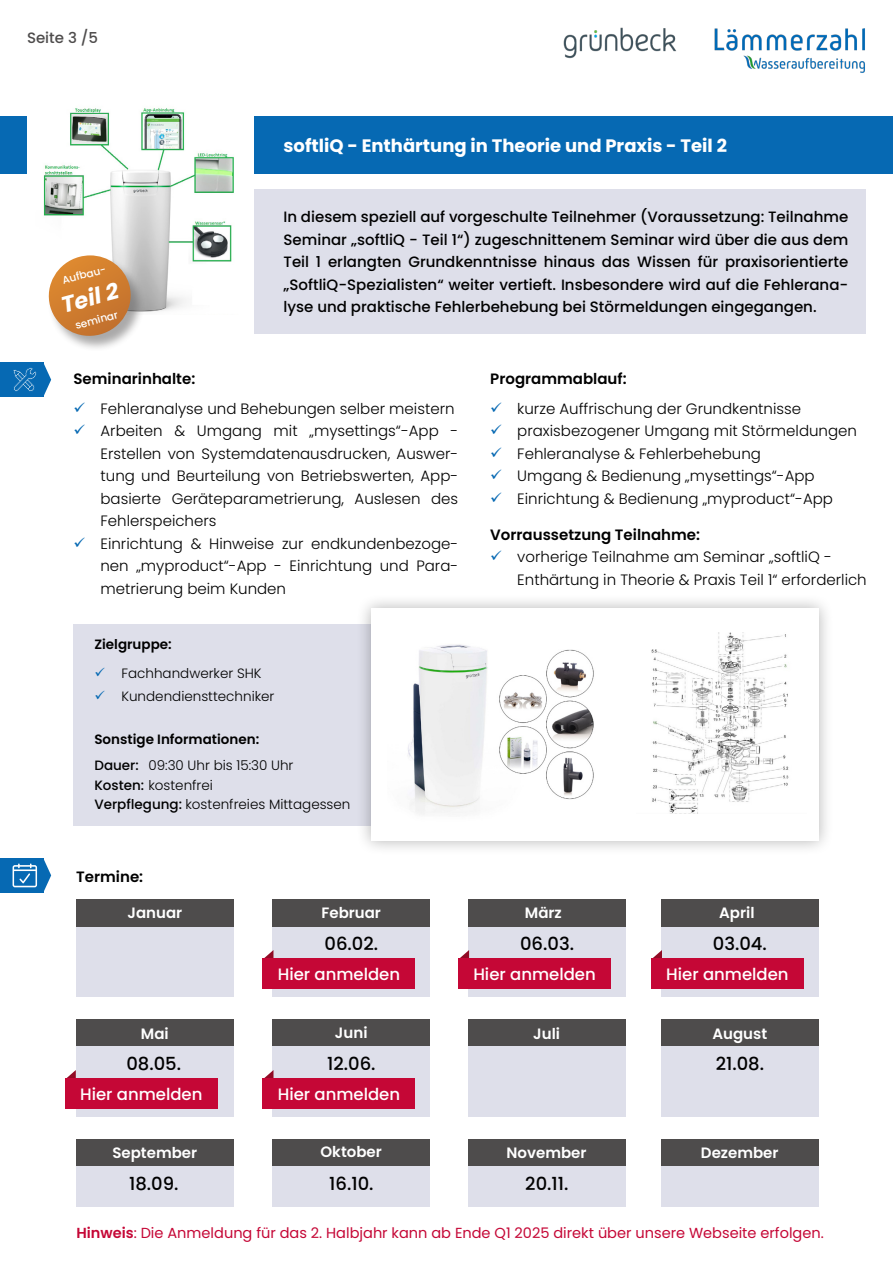
<style>
.page{position:relative;width:893px;height:1263px;background:#fff}
.page>*{position:absolute;margin:0;border:0;box-sizing:border-box;transform-origin:0 0}
.t1{font:italic 700 22.5px "Poppins";color:#fff}
.t2{font:500 18px "Poppins";color:#000}
.t3{font:700 18px "Poppins";color:#fff}
.t4{font:500 16.5px "Poppins";color:#fff}
.t5{font:300 15px/22.5px "Poppins";color:#000}
.t6{font:500 15px/22.5px "Poppins";color:#000;text-align:justify}
.t7{font:600 15px "Poppins";color:#fff}
.t8{font:600 15px "Poppins";color:#000}
.t9{font:500 15px "Poppins";color:#4e4c4c}
.t10{font:14.55px "Poppins";color:#c50736}
.t11{font:300 13.5px/22.5px "Poppins";color:#000}
.t12{font:600 13.5px/26.2px "Poppins";color:#000}
.t13{font:500 10.5px "Poppins";color:#fff}
.s1{font-weight:500}
.s2{font-weight:300}
.s3{font-weight:600}
</style>
<div class="page">
<div style="left:254px;top:116px;width:639px;height:58px;background:#0669b3"></div>
<img style="left:714px;top:28px;width:151px;height:45px">
<img style="left:563px;top:28px;width:113px;height:30px">
<div style="left:254px;top:189px;width:612px;height:145px;background:#dedfea"></div>
<div style="left:0;top:116px;width:27px;height:58px;background:#0669b3"></div>
<img style="left:43px;top:108px;width:191px;height:204px">
<div style="left:48px;top:256px;width:98px;height:96px;background:#4e4c4c;opacity:.48"></div>
<svg style="left:44px;top:255px;width:91px;height:85px"></svg>
<div style="left:0;top:858px;width:43px;height:34px;background:#0669b3"></div>
<svg style="left:43px;top:858px;width:8px;height:35px"></svg>
<div style="left:73px;top:624px;width:318px;height:202px;background:#dedfea"></div>
<div style="left:355px;top:593px;width:478px;height:263px;background:#000;opacity:.3"></div>
<div style="left:371px;top:609px;width:447px;height:232px;background:#fff"></div>
<img style="left:651px;top:632px;width:138px;height:181px">
<img style="left:408px;top:644px;width:186px;height:171px">
<svg style="left:13px;top:863px;width:24px;height:24px"></svg>
<div style="left:661px;top:900px;width:157px;height:27px;background:#4e4c4c"></div>
<div style="left:468px;top:900px;width:157px;height:27px;background:#4e4c4c"></div>
<div style="left:273px;top:900px;width:157px;height:27px;background:#4e4c4c"></div>
<div style="left:661px;top:1020px;width:157px;height:27px;background:#4e4c4c"></div>
<div style="left:468px;top:1020px;width:157px;height:27px;background:#4e4c4c"></div>
<div style="left:273px;top:1020px;width:157px;height:27px;background:#4e4c4c"></div>
<div style="left:661px;top:1139px;width:157px;height:27px;background:#4e4c4c"></div>
<div style="left:468px;top:1139px;width:157px;height:27px;background:#4e4c4c"></div>
<div style="left:273px;top:1139px;width:157px;height:27px;background:#4e4c4c"></div>
<div style="left:468px;top:927px;width:157px;height:69px;background:#dedfea"></div>
<svg style="left:459px;top:950px;width:10px;height:9px"></svg>
<div style="left:458px;top:959px;width:153px;height:30px;background:#c50736"></div>
<div style="left:273px;top:927px;width:157px;height:69px;background:#dedfea"></div>
<svg style="left:263px;top:950px;width:10px;height:9px"></svg>
<div style="left:263px;top:959px;width:152px;height:30px;background:#c50736"></div>
<div style="left:661px;top:927px;width:157px;height:69px;background:#dedfea"></div>
<svg style="left:651px;top:950px;width:11px;height:9px"></svg>
<div style="left:651px;top:959px;width:152px;height:30px;background:#c50736"></div>
<div style="left:469px;top:1047px;width:157px;height:70px;background:#dedfea"></div>
<div style="left:273px;top:1047px;width:157px;height:70px;background:#dedfea"></div>
<svg style="left:263px;top:1070px;width:10px;height:9px"></svg>
<div style="left:263px;top:1079px;width:152px;height:30px;background:#c50736"></div>
<div style="left:661px;top:1047px;width:157px;height:70px;background:#dedfea"></div>
<div style="left:468px;top:1166px;width:157px;height:40px;background:#dedfea"></div>
<div style="left:273px;top:1166px;width:157px;height:40px;background:#dedfea"></div>
<div style="left:661px;top:1166px;width:157px;height:40px;background:#dedfea"></div>
<div style="left:76px;top:900px;width:157px;height:27px;background:#4e4c4c"></div>
<div style="left:76px;top:1020px;width:157px;height:27px;background:#4e4c4c"></div>
<div style="left:76px;top:1139px;width:157px;height:27px;background:#4e4c4c"></div>
<div style="left:76px;top:927px;width:157px;height:69px;background:#dedfea"></div>
<div style="left:76px;top:1047px;width:157px;height:70px;background:#dedfea"></div>
<div style="left:76px;top:1166px;width:157px;height:40px;background:#dedfea"></div>
<svg style="left:65px;top:1070px;width:11px;height:9px"></svg>
<div style="left:65px;top:1079px;width:152px;height:30px;background:#c50736"></div>
<div style="left:0;top:362px;width:43px;height:35px;background:#0669b3"></div>
<svg style="left:13px;top:367px;width:24px;height:25px"></svg>
<svg style="left:43px;top:362px;width:8px;height:35px"></svg>
<p class="t9" style="left:27px;top:29px;width:73px">Seite 3 /5</p>
<p class="t13" style="left:61px;top:275px;width:51px;rotate:-15deg">Aufbau-</p>
<p class="t13" style="left:74px;top:319px;width:45px;rotate:-15deg">seminar</p>
<h1 class="t1" style="left:58px;top:293px;width:60px;rotate:-15deg">Teil 2</h1>
<p class="t3" style="left:284px;top:136px;width:445px">softliQ - Enthärtung in Theorie und Praxis - Teil 2</p>
<p class="t6" style="left:284px;top:206px;width:566px">In diesem speziell auf vorgeschulte Teilnehmer (Voraussetzung: Teilnahme Seminar „softliQ - Teil 1“) zugeschnittenem Seminar wird über die aus dem Teil 1 erlangten Grundkenntnisse hinaus das Wissen für praxisorientierte „SoftliQ-Spezialisten“ weiter vertieft. Insbesondere wird auf die Fehlerana&shy;lyse und praktische Fehlerbehebung bei Störmeldungen eingegangen.</p>
<p class="t8" style="left:73px;top:370px;width:123px">Seminarinhalte:</p>
<p class="t5" style="left:100px;top:397px;width:359px">Fehleranalyse und Behebungen selber meistern Arbeiten &amp; Umgang mit „mysettings“-App - Erstellen von Systemdatenausdrucken, Auswer&shy;tung und Beurteilung von Betriebswerten, App&shy;basierte Geräteparametrierung, Auslesen des Fehlerspeichers<br>Einrichtung &amp; Hinweise zur endkundenbezoge&shy;nen „myproduct“-App - Einrichtung und Para&shy;metrierung beim Kunden</p>
<p class="t12" style="left:94px;top:631px;width:79px">Zielgruppe:</p>
<p class="t11" style="left:121px;top:662px;width:155px">Fachhandwerker SHK<br>Kundendiensttechniker</p>
<p class="t12" style="left:94px;top:726px;width:201px">Sonstige Informationen:<br><span class="s1">Dauer:</span> <span class="s2">09:30 Uhr bis 15:30 Uhr</span></p>
<p class="t11" style="left:94px;top:775px;width:257px;line-height:19.5px"><span class="s1">Kosten:</span> kostenfrei<br><span class="s1">Verpflegung:</span> kostenfreies Mittagessen</p>
<p class="t8" style="left:76px;top:868px;width:68px">Termine:</p>
<p class="t8" style="left:490px;top:370px;width:138px">Programmablauf:</p>
<p class="t5" style="left:517px;top:397px;width:341px">kurze Auffrischung der Grundkentnisse praxisbezogener Umgang mit Störmeldungen Fehleranalyse &amp; Fehlerbehebung<br>Umgang &amp; Bedienung „mysettings“-App Einrichtung &amp; Bedienung „myproduct“-App</p>
<p class="t8" style="left:490px;top:526px;width:211px">Vorraussetzung Teilnahme:</p>
<p class="t5" style="left:517px;top:546px;width:351px">vorherige Teilnahme am Seminar „softliQ -<br>Enthärtung in Theorie &amp; Praxis Teil 1“ erforderlich</p>
<p class="t7" style="left:127px;top:904px;width:56px">Januar</p>
<p class="t7" style="left:321px;top:904px;width:61px">Februar</p>
<p class="t7" style="left:525px;top:904px;width:38px">März</p>
<p class="t7" style="left:719px;top:904px;width:37px">April</p>
<p class="t2" style="left:325px;top:933px;width:55px">06.02.</p>
<p class="t2" style="left:520px;top:933px;width:56px">06.03.</p>
<p class="t2" style="left:713px;top:933px;width:56px">03.04.</p>
<p class="t4" style="left:278px;top:965px;width:124px">Hier anmelden</p>
<p class="t4" style="left:473px;top:965px;width:124px">Hier anmelden</p>
<p class="t4" style="left:666px;top:965px;width:124px">Hier anmelden</p>
<p class="t7" style="left:141px;top:1024px;width:29px">Mai</p>
<p class="t7" style="left:335px;top:1024px;width:34px">Juni</p>
<p class="t7" style="left:533px;top:1024px;width:28px">Juli</p>
<p class="t7" style="left:712px;top:1024px;width:56px">August</p>
<p class="t2" style="left:126px;top:1053px;width:56px">08.05.</p>
<p class="t2" style="left:327px;top:1053px;width:50px">12.06.</p>
<p class="t2" style="left:716px;top:1053px;width:50px">21.08.</p>
<p class="t4" style="left:80px;top:1085px;width:124px">Hier anmelden</p>
<p class="t4" style="left:278px;top:1085px;width:124px">Hier anmelden</p>
<p class="t7" style="left:112px;top:1144px;width:86px">September</p>
<p class="t7" style="left:320px;top:1143px;width:63px">Oktober</p>
<p class="t7" style="left:506px;top:1144px;width:82px">November</p>
<p class="t7" style="left:701px;top:1144px;width:79px">Dezember</p>
<p class="t2" style="left:129px;top:1173px;width:51px">18.09.</p>
<p class="t2" style="left:329px;top:1173px;width:46px">16.10.</p>
<p class="t10" style="left:76px;top:1224px;width:749px"><span class="s3">Hinweis</span>: Die Anmeldung für das 2. Halbjahr kann ab Ende Q1 2025 direkt über unsere Webseite erfolgen.</p>
<p class="t2" style="left:525px;top:1173px;width:45px">20.11.</p>
</div>
